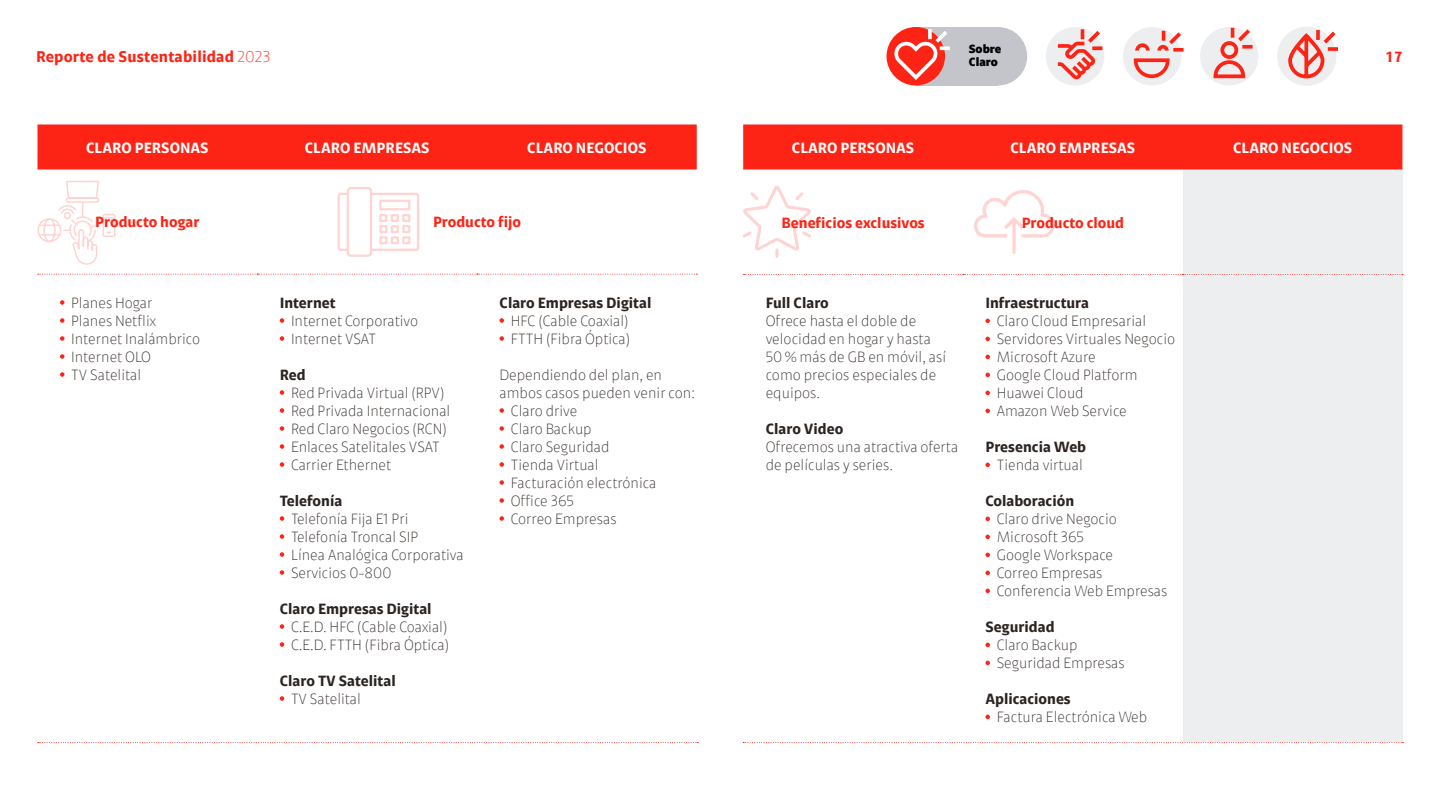
<style>
.page{position:relative;width:1440px;height:810px;background:#fff}
.page>*{position:absolute;margin:0;border:0;box-sizing:border-box;transform-origin:0 0}
.t1{font:700 15.75px "AMX";letter-spacing:.01em;color:#fd2415}
.t2{font:300 15px/18px "AMX";color:#2b2421}
.t3{font:700 15px "AMX";color:#2b2421}
.t4{font:700 15px "AMX";color:#fff}
.t5{font:700 15px "AMX";color:#fd2415}
.t6{font:900 12px/13.5px "AMX";color:#000}
.s1{font-weight:300}
</style>
<div class="page">
<div style="left:1183px;top:170px;width:219px;height:572px;background:#edeef0"></div>
<div style="left:38px;top:124px;width:659px;height:46px;background:#fd2415"></div>
<svg style="left:38px;top:274px;width:659px;height:1px"></svg>
<svg style="left:60px;top:300px;width:4px;height:5px"></svg>
<svg style="left:60px;top:318px;width:4px;height:5px"></svg>
<svg style="left:60px;top:336px;width:4px;height:5px"></svg>
<svg style="left:60px;top:354px;width:4px;height:5px"></svg>
<svg style="left:60px;top:372px;width:4px;height:5px"></svg>
<svg style="left:280px;top:318px;width:4px;height:5px"></svg>
<svg style="left:280px;top:336px;width:4px;height:5px"></svg>
<svg style="left:280px;top:390px;width:4px;height:5px"></svg>
<svg style="left:280px;top:408px;width:4px;height:5px"></svg>
<svg style="left:280px;top:426px;width:4px;height:5px"></svg>
<svg style="left:280px;top:444px;width:4px;height:5px"></svg>
<svg style="left:280px;top:462px;width:4px;height:5px"></svg>
<svg style="left:280px;top:516px;width:4px;height:5px"></svg>
<svg style="left:280px;top:534px;width:4px;height:5px"></svg>
<svg style="left:280px;top:552px;width:4px;height:5px"></svg>
<svg style="left:280px;top:570px;width:4px;height:5px"></svg>
<svg style="left:280px;top:624px;width:4px;height:5px"></svg>
<svg style="left:280px;top:642px;width:4px;height:5px"></svg>
<svg style="left:280px;top:696px;width:4px;height:5px"></svg>
<svg style="left:500px;top:318px;width:4px;height:5px"></svg>
<svg style="left:500px;top:336px;width:4px;height:5px"></svg>
<svg style="left:500px;top:408px;width:4px;height:5px"></svg>
<svg style="left:500px;top:426px;width:4px;height:5px"></svg>
<svg style="left:500px;top:444px;width:4px;height:5px"></svg>
<svg style="left:500px;top:462px;width:4px;height:5px"></svg>
<svg style="left:500px;top:480px;width:4px;height:5px"></svg>
<svg style="left:500px;top:498px;width:4px;height:5px"></svg>
<svg style="left:500px;top:516px;width:4px;height:5px"></svg>
<div style="left:743px;top:124px;width:659px;height:46px;background:#fd2415"></div>
<svg style="left:744px;top:274px;width:659px;height:1px"></svg>
<svg style="left:985px;top:319px;width:5px;height:4px"></svg>
<svg style="left:985px;top:337px;width:5px;height:4px"></svg>
<svg style="left:985px;top:355px;width:5px;height:4px"></svg>
<svg style="left:985px;top:373px;width:5px;height:4px"></svg>
<svg style="left:985px;top:391px;width:5px;height:4px"></svg>
<svg style="left:985px;top:409px;width:5px;height:4px"></svg>
<svg style="left:985px;top:463px;width:5px;height:4px"></svg>
<svg style="left:985px;top:517px;width:5px;height:4px"></svg>
<svg style="left:985px;top:535px;width:5px;height:4px"></svg>
<svg style="left:985px;top:553px;width:5px;height:4px"></svg>
<svg style="left:985px;top:571px;width:5px;height:4px"></svg>
<svg style="left:985px;top:589px;width:5px;height:4px"></svg>
<svg style="left:985px;top:643px;width:5px;height:4px"></svg>
<svg style="left:985px;top:661px;width:5px;height:4px"></svg>
<svg style="left:985px;top:715px;width:5px;height:4px"></svg>
<svg style="left:974px;top:190px;width:81px;height:64px"></svg>
<svg style="left:37px;top:180px;width:79px;height:85px"></svg>
<svg style="left:337px;top:187px;width:82px;height:70px"></svg>
<svg style="left:743px;top:742px;width:661px;height:1px"></svg>
<svg style="left:38px;top:742px;width:660px;height:1px"></svg>
<svg style="left:743px;top:186px;width:68px;height:72px"></svg>
<div style="left:1046px;top:27px;width:58px;height:59px;background:#edeef0;border-radius:50%"></div>
<div style="left:1123px;top:27px;width:58px;height:59px;background:#edeef0;border-radius:50%"></div>
<div style="left:1200px;top:27px;width:59px;height:59px;background:#edeef0;border-radius:50%"></div>
<div style="left:1277px;top:27px;width:59px;height:59px;background:#edeef0;border-radius:50%"></div>
<svg style="left:1288px;top:30px;width:50px;height:49px"></svg>
<svg style="left:1231px;top:28px;width:22px;height:21px"></svg>
<div style="left:1220px;top:41px;width:18px;height:18px;border:4px solid #fd2415;border-radius:50%"></div>
<svg style="left:1213px;top:58px;width:33px;height:21px"></svg>
<svg style="left:1058px;top:29px;width:44px;height:50px"></svg>
<svg style="left:1134px;top:31px;width:50px;height:47px"></svg>
<div style="left:916px;top:27px;width:82px;height:59px;background:#c3c5ca"></div>
<div style="left:969px;top:27px;width:58px;height:59px;background:#c3c5ca;border-radius:50%"></div>
<div style="left:887px;top:27px;width:58px;height:59px;background:#fd2415;border-radius:50%"></div>
<svg style="left:894px;top:29px;width:56px;height:51px"></svg>
<p class="t6" style="left:969px;top:39px;width:34px">Sobre<br>Claro</p>
<p class="t1" style="left:36px;top:42px;width:236px">Reporte de Sustentabilidad <span class="s1">2023</span></p>
<p class="t5" style="left:1387px;top:43px;width:17px">17</p>
<p class="t4" style="left:86px;top:133px;width:124px">CLARO PERSONAS</p>
<p class="t4" style="left:305px;top:133px;width:126px">CLARO EMPRESAS</p>
<p class="t4" style="left:527px;top:133px;width:121px">CLARO NEGOCIOS</p>
<p class="t5" style="left:95px;top:208px;width:106px">Producto hogar</p>
<p class="t5" style="left:433px;top:208px;width:90px">Producto fijo</p>
<p class="t2" style="left:71px;top:291px;width:131px">Planes Hogar<br>Planes Netflix<br>Internet Inalámbrico<br>Internet OLO<br>TV Satelital</p>
<p class="t3" style="left:280px;top:288px;width:57px">Internet</p>
<p class="t2" style="left:291px;top:309px;width:129px">Internet Corporativo<br>Internet VSAT</p>
<p class="t3" style="left:280px;top:360px;width:27px">Red</p>
<p class="t2" style="left:291px;top:381px;width:161px">Red Privada Virtual (RPV)<br>Red Privada Internacional<br>Red Claro Negocios (RCN)<br>Enlaces Satelitales VSAT<br>Carrier Ethernet</p>
<p class="t3" style="left:280px;top:486px;width:64px">Telefonía</p>
<p class="t2" style="left:291px;top:507px;width:174px">Telefonía Fija E1 Pri<br>Telefonía Troncal SIP<br>Línea Analógica Corporativa<br>Servicios 0-800</p>
<p class="t3" style="left:280px;top:594px;width:153px">Claro Empresas Digital</p>
<p class="t2" style="left:291px;top:615px;width:160px">C.E.D. HFC (Cable Coaxial)<br>C.E.D. FTTH (Fibra Óptica)</p>
<p class="t3" style="left:280px;top:666px;width:117px">Claro TV Satelital</p>
<p class="t2" style="left:291px;top:687px;width:71px">TV Satelital</p>
<p class="t3" style="left:500px;top:288px;width:153px">Claro Empresas Digital</p>
<p class="t2" style="left:511px;top:309px;width:121px">HFC (Cable Coaxial)<br>FTTH (Fibra Óptica)</p>
<p class="t2" style="left:500px;top:363px;width:164px">Dependiendo del plan, en</p>
<p class="t2" style="left:500px;top:381px;width:197px">ambos casos pueden venir con:</p>
<p class="t2" style="left:511px;top:399px;width:68px">Claro drive</p>
<p class="t2" style="left:511px;top:417px;width:82px">Claro Backup</p>
<p class="t2" style="left:511px;top:435px;width:100px">Claro Seguridad</p>
<p class="t2" style="left:511px;top:453px;width:89px">Tienda Virtual</p>
<p class="t2" style="left:511px;top:471px;width:147px">Facturación electrónica</p>
<p class="t2" style="left:511px;top:489px;width:65px">Office 365</p>
<p class="t2" style="left:511px;top:507px;width:107px">Correo Empresas</p>
<p class="t4" style="left:792px;top:133px;width:124px">CLARO PERSONAS</p>
<p class="t4" style="left:1010px;top:133px;width:126px">CLARO EMPRESAS</p>
<p class="t4" style="left:1233px;top:133px;width:121px">CLARO NEGOCIOS</p>
<p class="t5" style="left:781px;top:208px;width:145px">Beneficios exclusivos</p>
<p class="t5" style="left:1022px;top:208px;width:104px">Producto cloud</p>
<p class="t3" style="left:766px;top:289px;width:65px">Full Claro</p>
<p class="t2" style="left:766px;top:309px;width:182px">Ofrece hasta el doble de velocidad en hogar y hasta<br>50 % más de GB en móvil, así como precios especiales de equipos.</p>
<p class="t3" style="left:766px;top:415px;width:79px">Claro Video</p>
<p class="t2" style="left:766px;top:435px;width:194px">Ofrecemos una atractiva oferta de películas y series.</p>
<p class="t3" style="left:985px;top:289px;width:105px">Infraestructura</p>
<p class="t2" style="left:997px;top:309px;width:180px">Claro Cloud Empresarial<br>Servidores Virtuales Negocio<br>Microsoft Azure<br>Google Cloud Platform<br>Huawei Cloud<br>Amazon Web Service</p>
<p class="t3" style="left:985px;top:433px;width:102px">Presencia Web</p>
<p class="t2" style="left:997px;top:453px;width:88px">Tienda virtual</p>
<p class="t3" style="left:985px;top:487px;width:90px">Colaboración</p>
<p class="t2" style="left:997px;top:507px;width:172px">Claro drive Negocio<br>Microsoft 365<br>Google Workspace<br>Correo Empresas<br>Conferencia Web Empresas</p>
<p class="t3" style="left:985px;top:613px;width:71px">Seguridad</p>
<p class="t2" style="left:997px;top:633px;width:130px">Claro Backup<br>Seguridad Empresas</p>
<p class="t3" style="left:985px;top:685px;width:87px">Aplicaciones</p>
<p class="t2" style="left:997px;top:705px;width:152px">Factura Electrónica Web</p>
</div>
